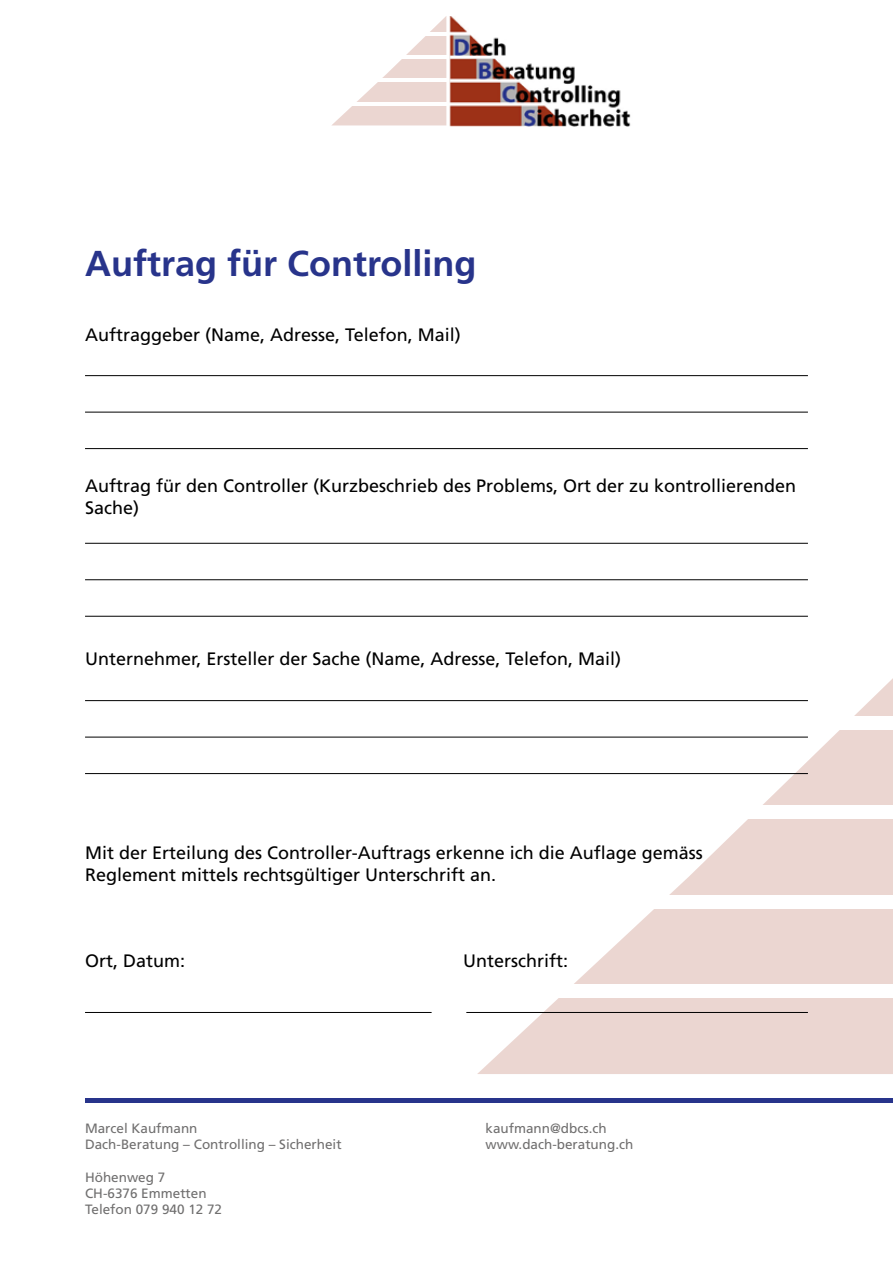
<style>
.page{position:relative;width:893px;height:1263px;background:#fff}
.page>*{position:absolute;margin:0;border:0;box-sizing:border-box;transform-origin:0 0}
.t1{font:700 36px "Frutiger";color:#28348b}
.t2{font:18px/21.6px "Frutiger";color:#000}
.t3{font:13.5px/16.2px "Frutiger";color:#706f6f}
</style>
<div class="page">
<img style="left:446px;top:16px;width:185px;height:111px">
<hr style="left:85px;top:1099px;width:808px;height:4px;background:#28348b">
<svg style="left:477px;top:678px;width:416px;height:396px"></svg>
<div style="left:685px;top:716px;width:208px;height:14px;background:#fff"></div>
<div style="left:530px;top:984px;width:363px;height:14px;background:#fff"></div>
<div style="left:528px;top:895px;width:365px;height:13px;background:#fff"></div>
<div style="left:517px;top:806px;width:376px;height:13px;background:#fff"></div>
<svg style="left:332px;top:16px;width:114px;height:109px"></svg>
<hr style="left:386px;top:32px;width:60px;height:3px;background:#fff">
<hr style="left:345px;top:102px;width:101px;height:4px;background:#fff">
<hr style="left:345px;top:79px;width:101px;height:3px;background:#fff">
<hr style="left:342px;top:55px;width:104px;height:4px;background:#fff">
<hr style="left:85px;top:375px;width:723px;height:1px;background:#000">
<hr style="left:85px;top:543px;width:723px;height:1px;background:#000">
<hr style="left:85px;top:700px;width:723px;height:1px;background:#000">
<hr style="left:85px;top:412px;width:723px;height:1px;background:#000">
<hr style="left:85px;top:579px;width:723px;height:1px;background:#000">
<hr style="left:85px;top:737px;width:723px;height:1px;background:#000">
<hr style="left:85px;top:448px;width:723px;height:1px;background:#000">
<hr style="left:85px;top:616px;width:723px;height:1px;background:#000">
<hr style="left:85px;top:773px;width:723px;height:1px;background:#000">
<hr style="left:85px;top:1012px;width:347px;height:1px;background:#000">
<hr style="left:466px;top:1012px;width:342px;height:1px;background:#000">
<h1 class="t1" style="left:85px;top:242px;width:393px">Auftrag für Controlling</h1>
<p class="t2" style="left:85px;top:324px;width:377px">Auftraggeber (Name, Adresse, Telefon, Mail)</p>
<p class="t2" style="left:85px;top:475px;width:713px">Auftrag für den Controller (Kurzbeschrieb des Problems, Ort der zu kontrollierenden<br>Sache)</p>
<p class="t2" style="left:85px;top:648px;width:538px">Unternehmer, Ersteller der Sache (Name, Adresse, Telefon, Mail)</p>
<p class="t2" style="left:85px;top:842px;width:619px">Mit der Erteilung des Controller-Auftrags erkenne ich die Auflage gemäss<br>Reglement mittels rechtsgültiger Unterschrift an.</p>
<p class="t2" style="left:85px;top:950px;width:102px">Ort, Datum:</p>
<p class="t2" style="left:463px;top:950px;width:107px">Unterschrift:</p>
<p class="t3" style="left:85px;top:1120px;width:258px">Marcel Kaufmann<br>Dach-Beratung – Controlling – Sicherheit</p>
<p class="t3" style="left:85px;top:1169px;width:139px">Höhenweg 7<br>CH-6376 Emmetten<br>Telefon 079 940 12 72</p>
<p class="t3" style="left:486px;top:1120px;width:149px">kaufmann@dbcs.ch www.dach-beratung.ch</p>
</div>
